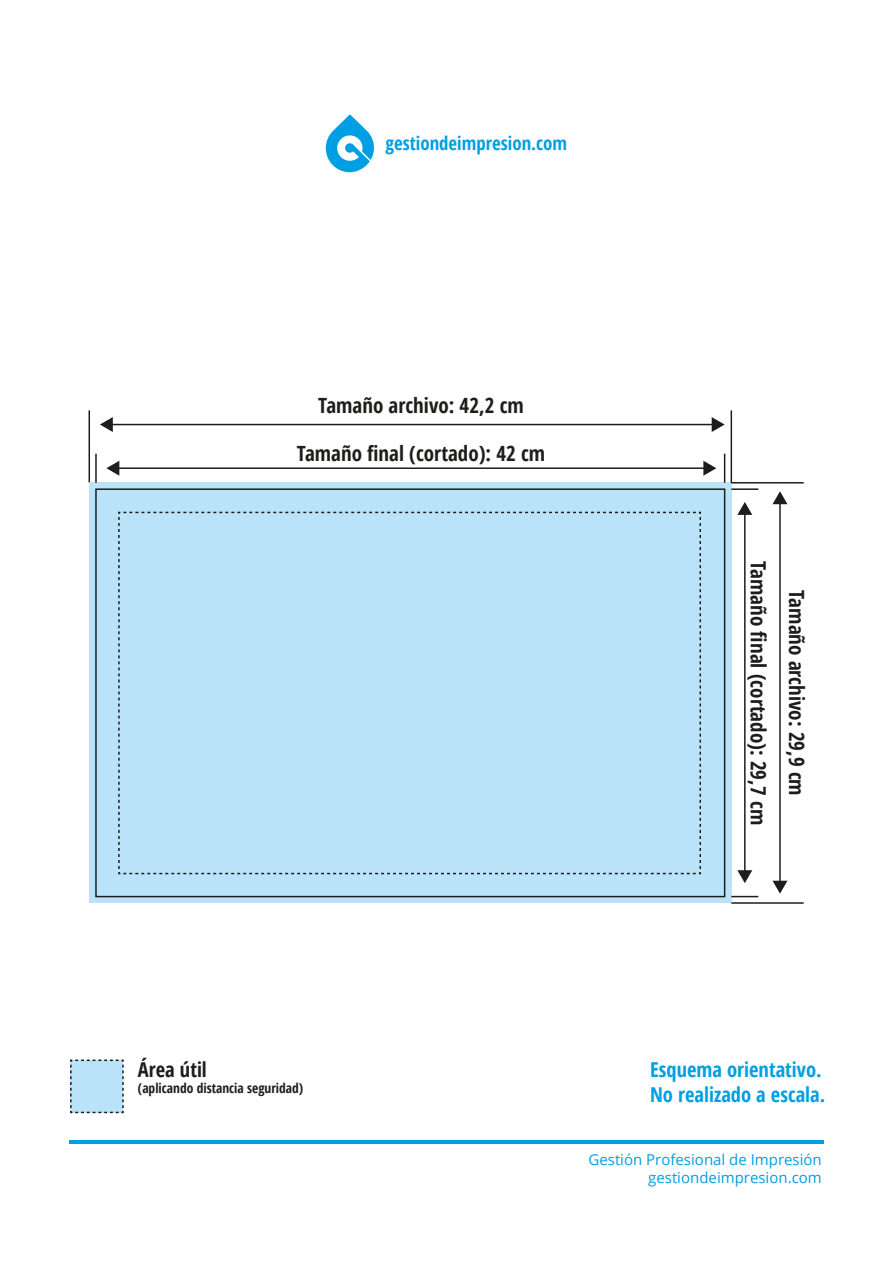
<style>
.page{position:relative;width:893px;height:1263px;background:#fff}
.page>*{position:absolute;margin:0;border:0;box-sizing:border-box;transform-origin:0 0}
.t1{font:700 condensed 21px/38.2px "Open Sans";color:#1d1d1b;text-align:center}
.t2{font:700 condensed 20.55px/24.6px "Open Sans";color:#009fe3}
.t3{font:700 condensed 20.55px "Open Sans";color:#1d1d1b}
.t4{font:700 condensed 18.75px "Open Sans";color:#009fe3}
.t5{font:15px/18px "Open Sans";color:#009fe3;text-align:right}
.t6{font:700 condensed 13.5px "Open Sans";color:#1d1d1b}
</style>
<div class="page">
<svg style="left:325px;top:114px;width:49px;height:58px"></svg>
<hr style="left:69px;top:1140px;width:755px;height:4px;background:#009fe3">
<svg style="left:70px;top:1059px;width:54px;height:55px"></svg>
<hr style="left:89px;top:410px;width:1px;height:73px;background:#1d1d1b">
<div style="left:89px;top:483px;width:642px;height:420px;background:#bae3fa"></div>
<hr style="left:731px;top:482px;width:73px;height:1px;background:#1d1d1b">
<hr style="left:731px;top:410px;width:1px;height:73px;background:#1d1d1b">
<svg style="left:724px;top:454px;width:1px;height:29px"></svg>
<svg style="left:731px;top:896px;width:27px;height:1px"></svg>
<hr style="left:731px;top:488px;width:27px;height:2px;background:#1d1d1b">
<hr style="left:95px;top:454px;width:2px;height:29px;background:#1d1d1b">
<hr style="left:731px;top:902px;width:73px;height:2px;background:#1d1d1b">
<hr style="left:111px;top:424px;width:603px;height:1px;background:#1d1d1b">
<svg style="left:712px;top:417px;width:13px;height:15px"></svg>
<svg style="left:100px;top:417px;width:13px;height:15px"></svg>
<hr style="left:117px;top:467px;width:589px;height:2px;background:#1d1d1b">
<svg style="left:703px;top:461px;width:13px;height:15px"></svg>
<svg style="left:106px;top:461px;width:13px;height:15px"></svg>
<hr style="left:779px;top:502px;width:2px;height:381px;background:#1d1d1b">
<svg style="left:772px;top:881px;width:15px;height:13px"></svg>
<svg style="left:772px;top:491px;width:15px;height:13px"></svg>
<hr style="left:744px;top:513px;width:2px;height:359px;background:#1d1d1b">
<svg style="left:737px;top:870px;width:15px;height:13px"></svg>
<svg style="left:737px;top:502px;width:15px;height:13px"></svg>
<div style="left:95px;top:488px;width:630px;height:409px;border:2px solid #1d1d1b"></div>
<svg style="left:118px;top:511px;width:583px;height:364px"></svg>
<p class="t4" style="left:385px;top:130px;width:183px">gestiondeimpresion.com</p>
<p class="t1" style="left:318px;top:386px;width:207px">Tamaño archivo: 42,2 cm</p>
<p class="t1" style="left:297px;top:434px;width:250px">Tamaño final (cortado): 42 cm</p>
<p class="t1" style="left:816px;top:561px;width:265px;rotate:90deg">Tamaño archivo: 29,9 cm<br>Tamaño final (cortado): 29,7 cm</p>
<p class="t3" style="left:138px;top:1055px;width:70px">Área útil</p>
<p class="t6" style="left:138px;top:1079px;width:167px">(aplicando distancia seguridad)</p>
<p class="t2" style="left:650px;top:1057px;width:177px">Esquema orientativo.<br>No realizado a escala.</p>
<p class="t5" style="left:588px;top:1150px;width:235px">Gestión Profesional de Impresión gestiondeimpresion.com</p>
</div>
